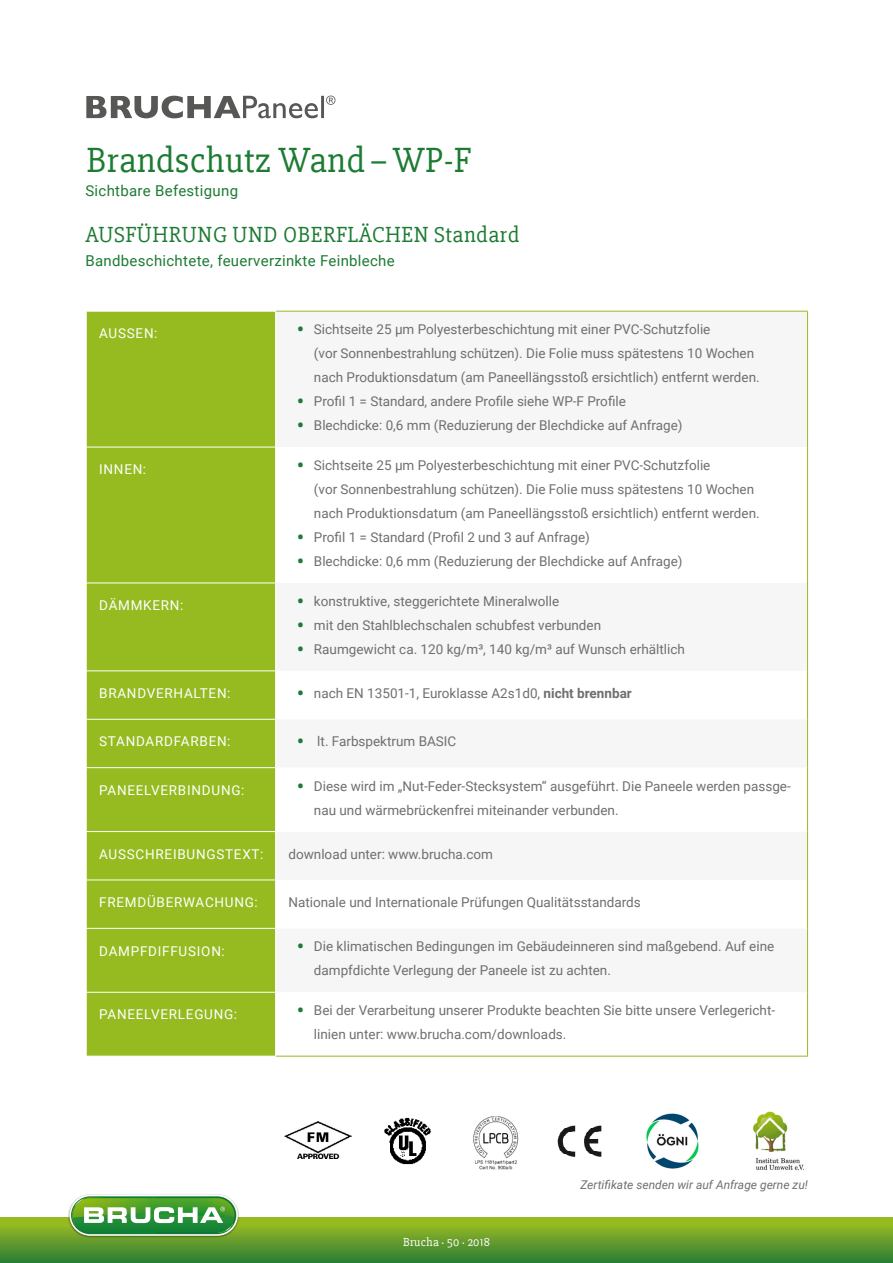
<style>
.page{position:relative;width:893px;height:1263px;background:#fff}
.page>*{position:absolute;margin:0;border:0;box-sizing:border-box;transform-origin:0 0}
.t1{font:36px "Slabo 27 px";letter-spacing:.01em;color:#1d7b33}
.t2{font:22.5px "Slabo 27 px";letter-spacing:.025em;color:#1d7b33}
.t3{font:15px "Roboto";letter-spacing:.02em;color:#1d7b33}
.t4{font:13.5px/24px "Roboto";color:#706f6f}
.t5{font:13.5px "Roboto";letter-spacing:.055em;color:#fff}
.t6{font:italic 12px "Roboto";color:#706f6f}
.t7{font:12px "Slabo 27 px";letter-spacing:.025em;color:#fff}
.s1{font-size:22.5px;color:#1d7b33}
.s2{font-weight:700}
</style>
<div class="page">
<img style="left:384px;top:1117px;width:48px;height:48px">
<div style="left:373px;top:1143px;width:16px;height:23px;background:#fff"></div>
<div style="left:427px;top:1143px;width:16px;height:23px;background:#fff"></div>
<img style="left:557px;top:1125px;width:45px;height:33px">
<img style="left:753px;top:1111px;width:51px;height:59px">
<img style="left:284px;top:1121px;width:67px;height:38px">
<img style="left:473px;top:1116px;width:46px;height:54px">
<img style="left:646px;top:1113px;width:53px;height:56px">
<svg style="left:86px;top:96px;width:249px;height:22px"></svg>
<div style="left:87px;top:312px;width:188px;height:744px;background:#95bb20"></div>
<hr style="left:276px;top:311px;width:532px;height:1px;background:#95bb20">
<hr style="left:807px;top:311px;width:1px;height:136px;background:#95bb20">
<hr style="left:807px;top:447px;width:1px;height:136px;background:#95bb20">
<hr style="left:807px;top:583px;width:1px;height:88px;background:#95bb20">
<hr style="left:807px;top:671px;width:1px;height:48px;background:#95bb20">
<hr style="left:807px;top:719px;width:1px;height:49px;background:#95bb20">
<hr style="left:807px;top:768px;width:1px;height:63px;background:#95bb20">
<hr style="left:807px;top:831px;width:1px;height:49px;background:#95bb20">
<hr style="left:807px;top:880px;width:1px;height:48px;background:#95bb20">
<hr style="left:807px;top:928px;width:1px;height:64px;background:#95bb20">
<hr style="left:807px;top:992px;width:1px;height:64px;background:#95bb20">
<hr style="left:276px;top:1056px;width:532px;height:1px;background:#95bb20">
<hr style="left:86px;top:447px;width:190px;height:1px;background:#fff">
<hr style="left:86px;top:928px;width:190px;height:1px;background:#fff">
<hr style="left:86px;top:992px;width:190px;height:1px;background:#fff">
<hr style="left:86px;top:583px;width:190px;height:1px;background:#fff">
<hr style="left:86px;top:670px;width:190px;height:1px;background:#fff">
<hr style="left:86px;top:719px;width:190px;height:1px;background:#fff">
<hr style="left:86px;top:767px;width:190px;height:1px;background:#fff">
<hr style="left:86px;top:831px;width:190px;height:1px;background:#fff">
<hr style="left:86px;top:879px;width:190px;height:1px;background:#fff">
<div style="left:0;top:1218px;width:893px;height:45px;background:linear-gradient(to bottom,#a4c220,#2b7c37)"></div>
<div style="left:68px;top:1193px;width:172px;height:45px;background:#000;opacity:.5"></div>
<svg style="left:69px;top:1195px;width:169px;height:41px"></svg>
<svg style="left:71px;top:1196px;width:165px;height:38px"></svg>
<img style="left:72px;top:1197px;width:1px;height:20px">
<svg style="left:73px;top:1197px;width:162px;height:36px"></svg>
<h1 class="t1" style="left:86px;top:139px;width:386px">Brandschutz Wand −WP-F</h1>
<p class="t3" style="left:85px;top:180px;width:154px">Sichtbare Befestigung</p>
<h2 class="t2" style="left:85px;top:221px;width:436px">AUSFÜHRUNG UND OBERFLÄCHEN Standard</h2>
<p class="t3" style="left:85px;top:250px;width:311px">Bandbeschichtete, feuerverzinkte Feinbleche</p>
<p class="t5" style="left:99px;top:324px;width:60px">AUSSEN:</p>
<p class="t4" style="left:314px;top:317px;width:447px;text-indent:-17px"><span class="s1">•</span> Sichtseite 25 μm Polyesterbeschichtung mit einer PVC-Schutzfolie<br>(vor Sonnenbestrahlung schützen). Die Folie muss spätestens 10 Wochen nach Produktionsdatum (am Paneellängsstoß ersichtlich) entfernt werden.</p>
<p class="t4" style="left:297px;top:389px;width:330px"><span class="s1">•</span> Profil 1 = Standard, andere Profile siehe WP-F Profile</p>
<p class="t4" style="left:297px;top:413px;width:387px"><span class="s1">•</span> Blechdicke: 0,6 mm (Reduzierung der Blechdicke auf Anfrage)</p>
<p class="t5" style="left:99px;top:460px;width:48px">INNEN:</p>
<p class="t4" style="left:314px;top:453px;width:447px;text-indent:-17px"><span class="s1">•</span> Sichtseite 25 μm Polyesterbeschichtung mit einer PVC-Schutzfolie<br>(vor Sonnenbestrahlung schützen). Die Folie muss spätestens 10 Wochen nach Produktionsdatum (am Paneellängsstoß ersichtlich) entfernt werden.</p>
<p class="t4" style="left:297px;top:525px;width:294px"><span class="s1">•</span> Profil 1 = Standard (Profil 2 und 3 auf Anfrage)</p>
<p class="t4" style="left:297px;top:549px;width:387px"><span class="s1">•</span> Blechdicke: 0,6 mm (Reduzierung der Blechdicke auf Anfrage)</p>
<p class="t5" style="left:99px;top:596px;width:86px">DÄMMKERN:</p>
<p class="t4" style="left:297px;top:588px;width:264px"><span class="s1">•</span> konstruktive, steggerichtete Mineralwolle</p>
<p class="t4" style="left:297px;top:612px;width:306px"><span class="s1">•</span> mit den Stahlblechschalen schubfest verbunden</p>
<p class="t4" style="left:297px;top:636px;width:390px"><span class="s1">•</span> Raumgewicht ca. 120 kg/m³, 140 kg/m³ auf Wunsch erhältlich</p>
<p class="t5" style="left:99px;top:684px;width:133px">BRANDVERHALTEN:</p>
<p class="t4" style="left:297px;top:681px;width:336px"><span class="s1">•</span> nach EN 13501-1, Euroklasse A2s1d0, <span class="s2">nicht brennbar</span></p>
<p class="t5" style="left:99px;top:732px;width:133px">STANDARDFARBEN:</p>
<p class="t4" style="left:297px;top:729px;width:161px"><span class="s1">•</span> lt. Farbspektrum BASIC</p>
<p class="t5" style="left:99px;top:780px;width:147px">PANEELVERBINDUNG:</p>
<p class="t4" style="left:314px;top:773px;width:478px;text-indent:-17px"><span class="s1">•</span> Diese wird im „Nut-Feder-Stecksystem“ ausgeführt. Die Paneele werden passge&shy;nau und wärmebrückenfrei miteinander verbunden.</p>
<p class="t5" style="left:99px;top:844px;width:166px">AUSSCHREIBUNGSTEXT:</p>
<p class="t4" style="left:288px;top:841px;width:206px">download unter: www.brucha.com</p>
<p class="t5" style="left:99px;top:893px;width:160px">FREMDÜBERWACHUNG:</p>
<p class="t4" style="left:288px;top:890px;width:354px">Nationale und Internationale Prüfungen Qualitätsstandards</p>
<p class="t5" style="left:99px;top:941px;width:127px">DAMPFDIFFUSION:</p>
<p class="t4" style="left:314px;top:934px;width:462px;text-indent:-17px"><span class="s1">•</span> Die klimatischen Bedingungen im Gebäudeinneren sind maßgebend. Auf eine dampfdichte Verlegung der Paneele ist zu achten.</p>
<p class="t5" style="left:99px;top:1005px;width:139px">PANEELVERLEGUNG:</p>
<p class="t4" style="left:314px;top:998px;width:463px;text-indent:-17px"><span class="s1">•</span> Bei der Verarbeitung unserer Produkte beachten Sie bitte unsere Verlegericht&shy;linien unter: www.brucha.com/downloads.</p>
<p class="t7" style="left:403px;top:1235px;width:88px">Brucha · 50 · 2018</p>
<p class="t6" style="left:580px;top:1176px;width:229px">Zertifikate senden wir auf Anfrage gerne zu!</p>
</div>
